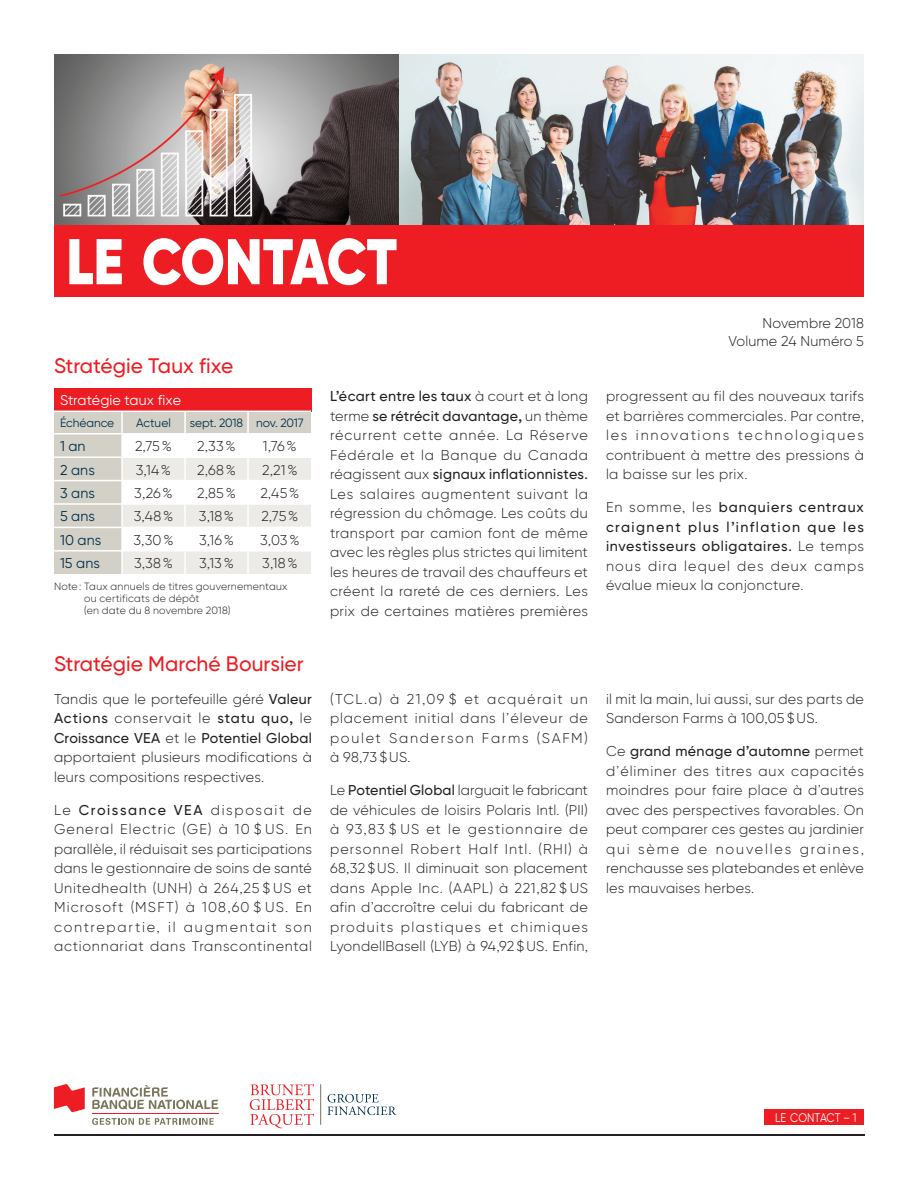
<style>
.page{position:relative;width:918px;height:1188px;background:#fff}
.page>*{position:absolute;margin:0;border:0;box-sizing:border-box;transform-origin:0 0}
.t1{font:900 64.5px "Gilroy BN";letter-spacing:-.01em;color:#fff;scale:.87 1}
.BRO-_8__Title_3{font:500 21px "Gilroy BN";letter-spacing:-.005em;color:#ee1d23}
.BRO-_7__Body{font:300 14.25px/19.5px "Gilroy BN";letter-spacing:.025em;color:#231f20;text-align:justify}
.BRO-_7__Body-2{font:500 14.25px/19.5px "Gilroy BN";letter-spacing:.05em;color:#231f20;text-align:justify}
.Table_Data{font:300 14.25px "Gilroy BN";letter-spacing:.01em;color:#231f20}
.Table_Titles{font:14.25px "Gilroy BN";letter-spacing:.01em;color:#00314d}
.Table_Titles_RedCell{font:14.25px "Gilroy BN";letter-spacing:.005em;color:#fff}
.BRO-_7__Body-3{font:300 14.25px "Gilroy BN";color:#231f20}
.t2{font:12.45px "Gilroy BN";letter-spacing:.005em;color:#fff;scale:.87 1}
.Table_Titles-2{font:12px "Gilroy BN";letter-spacing:-.005em;color:#00314d}
.BRO-_7__Body-4{font:300 10.5px/12px "Gilroy BN";letter-spacing:.02em;color:#231f20}
.s1{font-weight:500}
.s2{font-weight:300}
</style>
<div class="page">
<div style="left:54px;top:388px;width:257px;height:23px;background:#ee1d23"></div>
<svg style="left:54px;top:412px;width:257px;height:162px"></svg>
<hr style="left:121px;top:412px;width:2px;height:21px;background:#fff">
<hr style="left:184px;top:412px;width:2px;height:21px;background:#fff">
<hr style="left:247px;top:412px;width:2px;height:21px;background:#fff">
<hr style="left:54px;top:433px;width:68px;height:2px;background:#fff">
<hr style="left:122px;top:433px;width:63px;height:2px;background:#fff">
<hr style="left:121px;top:435px;width:2px;height:21px;background:#fff">
<hr style="left:185px;top:433px;width:63px;height:2px;background:#fff">
<hr style="left:184px;top:435px;width:2px;height:21px;background:#fff">
<hr style="left:248px;top:433px;width:63px;height:2px;background:#fff">
<hr style="left:247px;top:435px;width:2px;height:21px;background:#fff">
<hr style="left:54px;top:456px;width:68px;height:2px;background:#fff">
<hr style="left:122px;top:456px;width:63px;height:2px;background:#fff">
<hr style="left:121px;top:458px;width:2px;height:22px;background:#fff">
<hr style="left:185px;top:456px;width:63px;height:2px;background:#fff">
<hr style="left:184px;top:458px;width:2px;height:22px;background:#fff">
<hr style="left:248px;top:456px;width:63px;height:2px;background:#fff">
<hr style="left:247px;top:458px;width:2px;height:22px;background:#fff">
<hr style="left:54px;top:480px;width:68px;height:1px;background:#fff">
<hr style="left:122px;top:480px;width:63px;height:1px;background:#fff">
<hr style="left:121px;top:481px;width:2px;height:22px;background:#fff">
<hr style="left:185px;top:480px;width:63px;height:1px;background:#fff">
<hr style="left:184px;top:481px;width:2px;height:22px;background:#fff">
<hr style="left:248px;top:480px;width:63px;height:1px;background:#fff">
<hr style="left:247px;top:481px;width:2px;height:22px;background:#fff">
<hr style="left:54px;top:503px;width:68px;height:2px;background:#fff">
<hr style="left:122px;top:503px;width:63px;height:2px;background:#fff">
<hr style="left:121px;top:505px;width:2px;height:22px;background:#fff">
<hr style="left:185px;top:503px;width:63px;height:2px;background:#fff">
<hr style="left:184px;top:505px;width:2px;height:22px;background:#fff">
<hr style="left:248px;top:503px;width:63px;height:2px;background:#fff">
<hr style="left:247px;top:505px;width:2px;height:22px;background:#fff">
<hr style="left:54px;top:527px;width:68px;height:1px;background:#fff">
<hr style="left:122px;top:527px;width:63px;height:1px;background:#fff">
<hr style="left:121px;top:528px;width:2px;height:22px;background:#fff">
<hr style="left:185px;top:527px;width:63px;height:1px;background:#fff">
<hr style="left:184px;top:528px;width:2px;height:22px;background:#fff">
<hr style="left:248px;top:527px;width:63px;height:1px;background:#fff">
<hr style="left:247px;top:528px;width:2px;height:22px;background:#fff">
<hr style="left:54px;top:550px;width:68px;height:2px;background:#fff">
<hr style="left:122px;top:550px;width:63px;height:2px;background:#fff">
<hr style="left:121px;top:552px;width:2px;height:22px;background:#fff">
<hr style="left:185px;top:550px;width:63px;height:2px;background:#fff">
<hr style="left:184px;top:552px;width:2px;height:22px;background:#fff">
<hr style="left:248px;top:550px;width:63px;height:2px;background:#fff">
<hr style="left:247px;top:552px;width:2px;height:22px;background:#fff">
<img style="left:54px;top:54px;width:310px;height:172px">
<svg style="left:364px;top:54px;width:36px;height:172px;background:#4a4141"></svg>
<img style="left:400px;top:54px;width:464px;height:172px">
<div style="left:54px;top:226px;width:810px;height:71px;background:#ee1d23"></div>
<div style="left:765px;top:1109px;width:99px;height:16px;background:#ee1d23"></div>
<svg style="left:250px;top:1084px;width:64px;height:44px"></svg>
<svg style="left:328px;top:1094px;width:68px;height:21px"></svg>
<hr style="left:320px;top:1084px;width:1px;height:41px;background:#78755b">
<svg style="left:92px;top:1085px;width:127px;height:25px"></svg>
<svg style="left:54px;top:1084px;width:31px;height:28px"></svg>
<svg style="left:92px;top:1118px;width:122px;height:7px"></svg>
<hr style="left:92px;top:1113px;width:127px;height:1px;background:#ee1d23">
<hr style="left:54px;top:1134px;width:810px;height:2px;background:#231f20">
<p class="t1" style="left:66px;top:221px;width:382px">LE CONTACT</p>
<p class="BRO-_7__Body-3" style="left:762px;top:314px;width:103px">Novembre 2018</p>
<p class="BRO-_7__Body" style="left:728px;top:331px;width:137px">Volume 24 Numéro 5</p>
<p class="BRO-_8__Title_3" style="left:54px;top:353px;width:181px">Stratégie Taux fixe</p>
<p class="Table_Titles_RedCell" style="left:60px;top:392px;width:123px">Stratégie taux fixe</p>
<p class="Table_Titles-2" style="left:60px;top:416px;width:56px">Échéance</p>
<p class="Table_Titles-2" style="left:136px;top:416px;width:36px">Actuel</p>
<p class="Table_Titles-2" style="left:190px;top:416px;width:55px">sept. 2018</p>
<p class="Table_Titles-2" style="left:256px;top:416px;width:49px">nov. 2017</p>
<p class="Table_Titles" style="left:60px;top:438px;width:27px">1 an</p>
<p class="Table_Data" style="left:135px;top:438px;width:38px">2,75%</p>
<p class="Table_Data" style="left:197px;top:438px;width:40px">2,33%</p>
<p class="Table_Data" style="left:263px;top:438px;width:35px">1,76%</p>
<p class="Table_Titles" style="left:60px;top:461px;width:36px">2 ans</p>
<p class="Table_Data" style="left:136px;top:461px;width:37px">3,14%</p>
<p class="Table_Data" style="left:197px;top:461px;width:40px">2,68%</p>
<p class="Table_Data" style="left:262px;top:461px;width:37px">2,21%</p>
<p class="Table_Titles" style="left:60px;top:484px;width:36px">3 ans</p>
<p class="Table_Data" style="left:134px;top:484px;width:40px">3,26%</p>
<p class="Table_Data" style="left:197px;top:484px;width:40px">2,85%</p>
<p class="Table_Data" style="left:260px;top:484px;width:41px">2,45%</p>
<p class="Table_Titles" style="left:60px;top:508px;width:37px">5 ans</p>
<p class="Table_Data" style="left:134px;top:508px;width:41px">3,48%</p>
<p class="Table_Data" style="left:199px;top:508px;width:37px">3,18%</p>
<p class="Table_Data" style="left:261px;top:508px;width:38px">2,75%</p>
<p class="Table_Titles" style="left:60px;top:531px;width:43px">10 ans</p>
<p class="Table_Data" style="left:134px;top:531px;width:41px">3,30%</p>
<p class="Table_Data" style="left:199px;top:531px;width:36px">3,16%</p>
<p class="Table_Data" style="left:260px;top:531px;width:41px">3,03%</p>
<p class="Table_Titles" style="left:60px;top:555px;width:42px">15 ans</p>
<p class="Table_Data" style="left:134px;top:555px;width:40px">3,38%</p>
<p class="Table_Data" style="left:199px;top:555px;width:36px">3,13%</p>
<p class="Table_Data" style="left:262px;top:555px;width:37px">3,18%</p>
<p class="BRO-_7__Body-4" style="left:84px;top:580px;width:205px;text-indent:-30px">Note: Taux annuels de titres gouvernementaux ou certificats de dépôt<br>(en date du 8 novembre 2018)</p>
<p class="BRO-_8__Title_3" style="left:54px;top:651px;width:251px">Stratégie Marché Boursier</p>
<p class="BRO-_7__Body" style="left:54px;top:689px;width:260px">Tandis que le portefeuille géré <span class="s1">Valeur Actions</span> conservait le <span class="s1">statu quo,</span> le <span class="s1">Croissance VEA</span> et le <span class="s1">Potentiel Global </span>apportaient plusieurs modifications à leurs compositions respectives.</p>
<p class="BRO-_7__Body" style="left:54px;top:800px;width:260px">Le <span class="s1">Croissance VEA</span> disposait de General Electric (GE) à 10 $ US. En parallèle, il réduisait ses participations dans le gestionnaire de soins de santé Unitedhealth (UNH) à 264,25 $ US et Microsoft (MSFT) à 108,60 $ US. En contrepartie, il augmentait son actionnariat dans Transcontinental</p>
<p class="BRO-_7__Body" style="left:330px;top:387px;width:260px"><span class="s1">L’écart entre les taux</span> à court et à long terme <span class="s1">se rétrécit davantage,</span> un thème récurrent cette année. La Réserve Fédérale et la Banque du Canada réagissent aux <span class="s1">signaux inflationnistes.<br></span>Les salaires augmentent suivant la régression du chômage. Les coûts du transport par camion font de même avec les règles plus strictes qui limitent les heures de travail des chauffeurs et créent la rareté de ces derniers. Les prix de certaines matières premières</p>
<p class="BRO-_7__Body" style="left:606px;top:387px;width:260px">progressent au fil des nouveaux tarifs et barrières commerciales. Par contre, les innovations technologiques contribuent à mettre des pressions à la baisse sur les prix.</p>
<p class="BRO-_7__Body-2" style="left:606px;top:498px;width:260px"><span class="s2">En somme, les</span> banquiers centraux craignent plus l’inflation que les investisseurs obligataires. <span class="s2">Le temps nous dira lequel des deux camps évalue mieux la conjoncture.</span></p>
<p class="BRO-_7__Body" style="left:330px;top:689px;width:260px">(TCL.a) à 21,09 $ et acquérait un placement initial dans l’éleveur de poulet Sanderson Farms (SAFM) à 98,73 $US.</p>
<p class="BRO-_7__Body" style="left:330px;top:780px;width:260px">Le <span class="s1">Potentiel Global</span> larguait le fabricant de véhicules de loisirs Polaris Intl. (PII) à 93,83 $ US et le gestionnaire de personnel Robert Half Intl. (RHI) à 68,32 $US. Il diminuait son placement dans Apple Inc. (AAPL) à 221,82 $ US afin d’accroître celui du fabricant de produits plastiques et chimiques LyondellBasell (LYB) à 94,92 $US. Enfin,</p>
<p class="BRO-_7__Body" style="left:606px;top:689px;width:260px">il mit la main, lui aussi, sur des parts de<br>Sanderson Farms à 100,05 $US.</p>
<p class="BRO-_7__Body" style="left:606px;top:741px;width:260px">Ce <span class="s1">grand ménage d’automne</span> permet d’éliminer des titres aux capacités moindres pour faire place à d’autres avec des perspectives favorables. On peut comparer ces gestes au jardinier qui sème de nouvelles graines, renchausse ses platebandes et enlève les mauvaises herbes.</p>
<p class="t2" style="left:775px;top:1110px;width:95px">LE CONTACT – 1</p>
</div>
